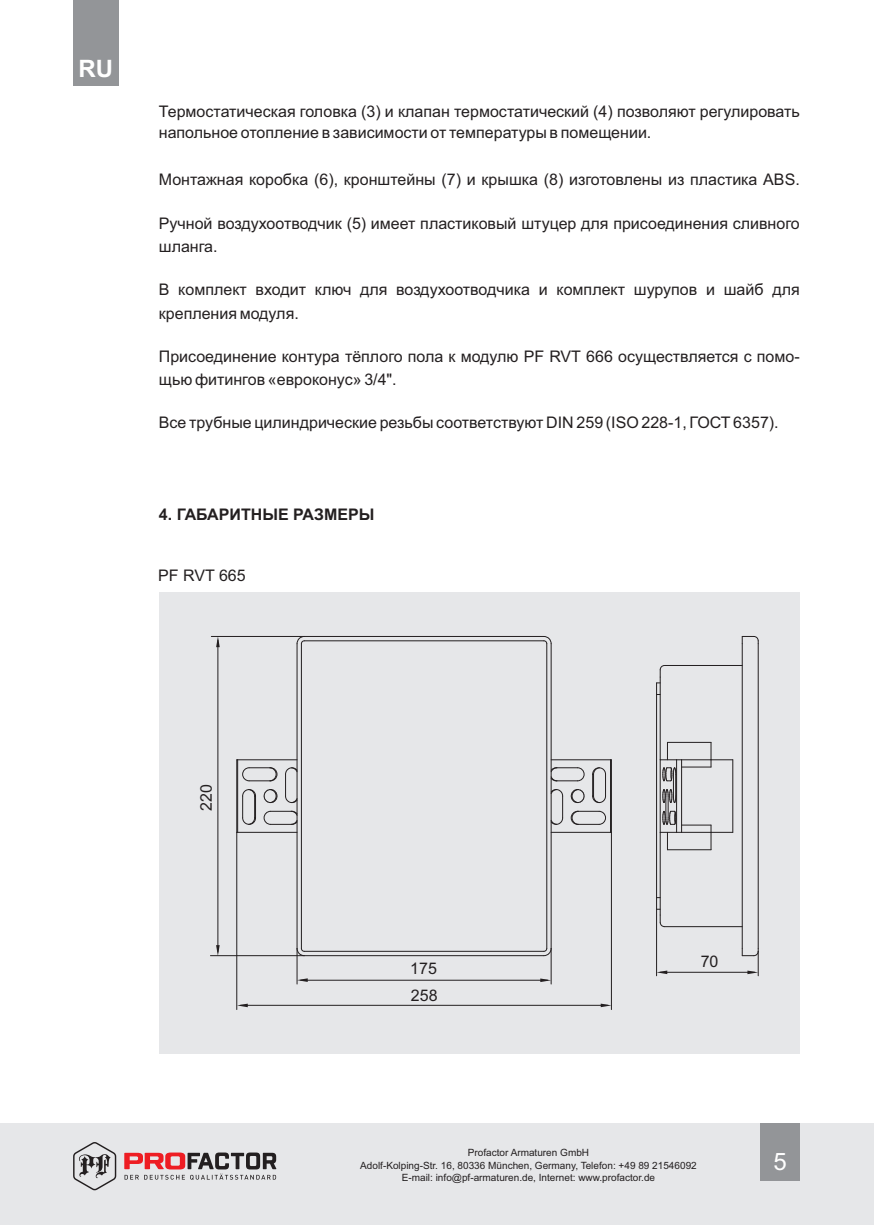
<style>
.page{position:relative;width:874px;height:1225px;background:#fff}
.page>*{position:absolute;margin:0;border:0;box-sizing:border-box;transform-origin:0 0}
.t1{font:700 24px "Arial";color:#fff}
.t2{font:24px "Arial";color:#fff}
.t3{font:16px/23.2px "Arial";color:#231f20}
.t4{font:700 16px "Arial";color:#231f20}
.t5{font:10px/12.2px "Arial";color:#231f20;text-align:center}
</style>
<div class="page">
<div style="left:73px;top:0;width:45px;height:85px;background:#939598"></div>
<div style="left:0;top:1123px;width:873px;height:102px;background:#e6e7e9"></div>
<div style="left:759px;top:1123px;width:40px;height:58px;background:#939598"></div>
<svg style="left:73px;top:1142px;width:43px;height:48px"></svg>
<svg style="left:124px;top:1152px;width:152px;height:27px"></svg>
<div style="left:159px;top:592px;width:640px;height:461px;background:#e6e7e9"></div>
<hr style="left:301px;top:643px;width:1px;height:305px;background:#231f20">
<hr style="left:296px;top:643px;width:1px;height:305px;background:#231f20">
<hr style="left:304px;top:955px;width:239px;height:1px;background:#231f20">
<hr style="left:304px;top:951px;width:239px;height:1px;background:#231f20">
<svg style="left:296px;top:947px;width:9px;height:8px"></svg>
<svg style="left:543px;top:636px;width:8px;height:8px"></svg>
<hr style="left:304px;top:640px;width:239px;height:1px;background:#231f20">
<hr style="left:304px;top:636px;width:239px;height:1px;background:#231f20">
<hr style="left:550px;top:643px;width:1px;height:305px;background:#231f20">
<hr style="left:546px;top:643px;width:1px;height:305px;background:#231f20">
<svg style="left:543px;top:947px;width:8px;height:9px"></svg>
<svg style="left:296px;top:637px;width:9px;height:7px"></svg>
<hr style="left:237px;top:760px;width:1px;height:72px;background:#231f20">
<hr style="left:237px;top:832px;width:60px;height:1px;background:#231f20">
<hr style="left:237px;top:759px;width:60px;height:1px;background:#231f20">
<hr style="left:236px;top:760px;width:1px;height:72px;background:#231f20">
<svg style="left:242px;top:789px;width:14px;height:36px"></svg>
<svg style="left:242px;top:767px;width:35px;height:14px"></svg>
<svg style="left:285px;top:767px;width:13px;height:37px"></svg>
<svg style="left:263px;top:810px;width:35px;height:15px"></svg>
<hr style="left:551px;top:832px;width:59px;height:1px;background:#231f20">
<hr style="left:551px;top:759px;width:59px;height:1px;background:#231f20">
<hr style="left:610px;top:760px;width:1px;height:72px;background:#231f20">
<svg style="left:592px;top:767px;width:14px;height:36px"></svg>
<svg style="left:570px;top:810px;width:36px;height:15px"></svg>
<svg style="left:550px;top:788px;width:13px;height:37px"></svg>
<svg style="left:550px;top:767px;width:34px;height:14px"></svg>
<hr style="left:741px;top:643px;width:1px;height:305px;background:#231f20">
<svg style="left:741px;top:636px;width:17px;height:7px"></svg>
<hr style="left:757px;top:643px;width:1px;height:305px;background:#231f20">
<hr style="left:659px;top:760px;width:1px;height:72px;background:#231f20">
<hr style="left:732px;top:760px;width:1px;height:72px;background:#231f20">
<hr style="left:667px;top:849px;width:43px;height:1px;background:#231f20">
<hr style="left:659px;top:677px;width:1px;height:83px;background:#231f20">
<hr style="left:659px;top:832px;width:1px;height:83px;background:#231f20">
<hr style="left:664px;top:926px;width:77px;height:1px;background:#231f20">
<hr style="left:664px;top:665px;width:77px;height:1px;background:#231f20">
<svg style="left:656px;top:897px;width:8px;height:30px"></svg>
<hr style="left:656px;top:694px;width:1px;height:203px;background:#231f20">
<svg style="left:656px;top:665px;width:8px;height:30px"></svg>
<hr style="left:656px;top:909px;width:1px;height:66px;background:#231f20">
<hr style="left:660px;top:972px;width:94px;height:1px;background:#231f20">
<hr style="left:210px;top:955px;width:94px;height:1px;background:#231f20">
<hr style="left:211px;top:636px;width:93px;height:1px;background:#231f20">
<hr style="left:217px;top:640px;width:1px;height:312px;background:#231f20">
<svg style="left:660px;top:742px;width:72px;height:107px"></svg>
<hr style="left:296px;top:948px;width:1px;height:36px;background:#231f20">
<hr style="left:550px;top:948px;width:1px;height:36px;background:#231f20">
<hr style="left:300px;top:980px;width:247px;height:1px;background:#231f20">
<hr style="left:236px;top:832px;width:1px;height:177px;background:#231f20">
<hr style="left:610px;top:832px;width:1px;height:177px;background:#231f20">
<hr style="left:240px;top:1005px;width:367px;height:1px;background:#231f20">
<svg style="left:570px;top:789px;width:14px;height:14px"></svg>
<svg style="left:263px;top:789px;width:14px;height:14px"></svg>
<svg style="left:237px;top:1003px;width:11px;height:4px"></svg>
<svg style="left:297px;top:978px;width:10px;height:4px"></svg>
<svg style="left:656px;top:970px;width:11px;height:4px"></svg>
<svg style="left:600px;top:1003px;width:11px;height:4px"></svg>
<svg style="left:540px;top:978px;width:11px;height:4px"></svg>
<svg style="left:741px;top:948px;width:17px;height:27px"></svg>
<svg style="left:216px;top:637px;width:4px;height:10px"></svg>
<svg style="left:216px;top:945px;width:3px;height:11px"></svg>
<h1 class="t1" style="left:79px;top:59px;width:36px">RU</h1>
<p class="t3" style="left:159px;top:102px;width:642px;line-height:21.4px">Термостатическая головка (3) и клапан термостатический (4) позволяют регулировать напольное отопление в зависимости от температуры в помещении.</p>
<p class="t3" style="left:159px;top:169px;width:642px">Монтажная коробка (6), кронштейны (7) и крышка (8) изготовлены из пластика ABS.</p>
<p class="t3" style="left:159px;top:213px;width:642px">Ручной воздухоотводчик (5) имеет пластиковый штуцер для присоединения сливного шланга.</p>
<p class="t3" style="left:159px;top:280px;width:642px">В комплект входит ключ для воздухоотводчика и комплект шурупов и шайб для крепления модуля.</p>
<p class="t3" style="left:159px;top:346px;width:642px">Присоединение контура тёплого пола к модулю PF RVT 666 осуществляется с помо&shy;щью фитингов «евроконус» 3/4".</p>
<p class="t3" style="left:159px;top:412px;width:621px">Все трубные цилиндрические резьбы соответствуют DIN 259 (ISO 228-1, ГОСТ 6357).</p>
<p class="t4" style="left:159px;top:508px;width:217px">4. ГАБАРИТНЫЕ РАЗМЕРЫ</p>
<p class="t3" style="left:158px;top:565px;width:89px">PF RVT 665</p>
<p class="t3" style="left:196px;top:810px;width:28px;rotate:-90deg">220</p>
<p class="t3" style="left:410px;top:958px;width:28px">175</p>
<p class="t3" style="left:410px;top:985px;width:28px">258</p>
<p class="t3" style="left:700px;top:951px;width:19px">70</p>
<p class="t5" style="left:360px;top:1147px;width:338px">Profactor Armaturen GmbH<br>Adolf-Kolping-Str. 16, 80336 München, Germany, Telefon: +49 89 21546092<br>E-mail: info@pf-armaturen.de, Internet: www.profactor.de</p>
<h1 class="t2" style="left:773px;top:1152px;width:15px">5</h1>
</div>
